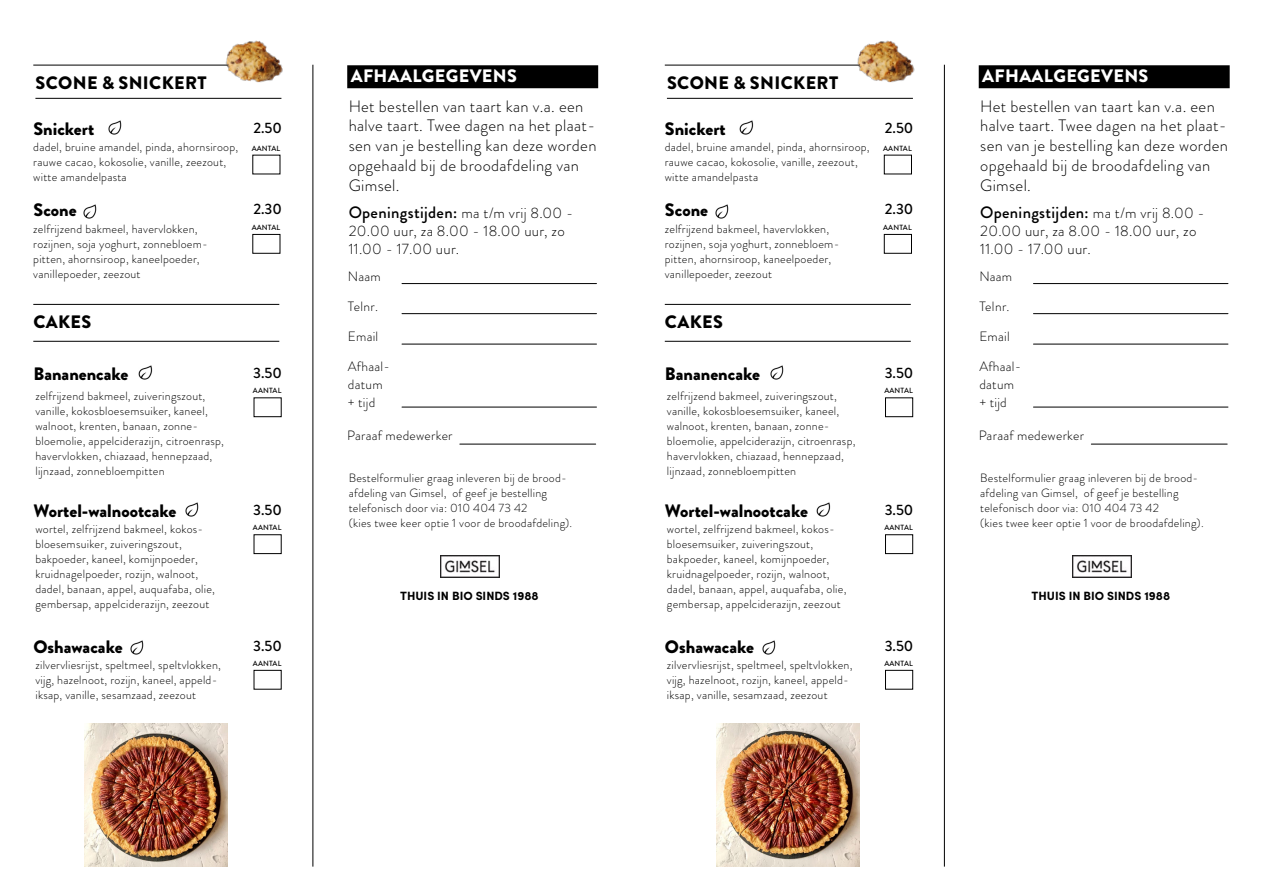
<style>
.page{position:relative;width:1263px;height:893px;background:#fff}
.page>*{position:absolute;margin:0;border:0;box-sizing:border-box;transform-origin:0 0}
.t1{font:900 18px "Brandon Grotesque";color:#000}
.t2{font:900 18px "Brandon Grotesque";letter-spacing:.02em;color:#000}
.t3{font:900 18px "Brandon Grotesque";letter-spacing:.02em;color:#fff}
.t4{font:300 16.5px/19.8px "Brandon Grotesque";letter-spacing:.02em;color:#000}
.t5{font:500 16.5px "Brandon Grotesque";letter-spacing:.02em;color:#000}
.t6{font:300 15px/18px "Brandon Grotesque";letter-spacing:.02em;color:#000}
.t7{font:500 15px "Brandon Grotesque";color:#000}
.t8{font:300 13.5px/18px "Brandon Grotesque";letter-spacing:.02em;color:#000}
.t9{font:300 12px/15px "Brandon Grotesque";letter-spacing:.02em;color:#000}
.t10{font:700 12px "Sofia Pro";color:#000}
.t11{font:500 7.5px "Brandon Grotesque";letter-spacing:.02em;color:#000}
.s1{font-weight:300;font-size:15px}
</style>
<div class="page">
<hr style="left:33px;top:65px;width:246px;height:1px;background:#000">
<hr style="left:665px;top:65px;width:246px;height:1px;background:#000">
<div style="left:348px;top:66px;width:249px;height:21px;background:#000"></div>
<div style="left:347px;top:65px;width:251px;height:23px;border:2px solid #000"></div>
<div style="left:979px;top:66px;width:250px;height:21px;background:#000"></div>
<div style="left:979px;top:65px;width:251px;height:23px;border:2px solid #000"></div>
<hr style="left:35px;top:98px;width:246px;height:1px;background:#000">
<hr style="left:667px;top:98px;width:246px;height:1px;background:#000">
<img style="left:108px;top:120px;width:14px;height:15px">
<img style="left:739px;top:120px;width:15px;height:15px">
<div style="left:884px;top:155px;width:28px;height:19px;border:1px solid #000"></div>
<hr style="left:313px;top:65px;width:1px;height:802px;background:#000">
<hr style="left:944px;top:65px;width:1px;height:802px;background:#000">
<hr style="left:33px;top:304px;width:246px;height:1px;background:#000">
<hr style="left:665px;top:304px;width:246px;height:1px;background:#000">
<hr style="left:33px;top:341px;width:246px;height:1px;background:#000">
<hr style="left:665px;top:341px;width:246px;height:1px;background:#000">
<img style="left:83px;top:204px;width:14px;height:15px">
<img style="left:715px;top:204px;width:14px;height:15px">
<img style="left:138px;top:365px;width:15px;height:15px">
<img style="left:770px;top:365px;width:14px;height:15px">
<img style="left:185px;top:502px;width:14px;height:15px">
<img style="left:816px;top:502px;width:15px;height:15px">
<img style="left:130px;top:640px;width:14px;height:15px">
<img style="left:762px;top:640px;width:14px;height:15px">
<div style="left:252px;top:234px;width:28px;height:20px;border:1px solid #000"></div>
<div style="left:884px;top:234px;width:28px;height:20px;border:1px solid #000"></div>
<div style="left:254px;top:397px;width:28px;height:20px;border:1px solid #000"></div>
<div style="left:885px;top:397px;width:28px;height:20px;border:1px solid #000"></div>
<div style="left:254px;top:534px;width:28px;height:20px;border:1px solid #000"></div>
<div style="left:885px;top:534px;width:28px;height:20px;border:1px solid #000"></div>
<div style="left:254px;top:670px;width:28px;height:20px;border:1px solid #000"></div>
<div style="left:885px;top:670px;width:28px;height:20px;border:1px solid #000"></div>
<img style="left:220px;top:40px;width:63px;height:43px">
<img style="left:852px;top:40px;width:63px;height:43px">
<img style="left:85px;top:723px;width:143px;height:144px">
<img style="left:716px;top:723px;width:143px;height:144px">
<hr style="left:402px;top:407px;width:194px;height:1px;background:#000">
<hr style="left:1033px;top:407px;width:195px;height:1px;background:#000">
<hr style="left:402px;top:283px;width:194px;height:1px;background:#000">
<hr style="left:1033px;top:283px;width:195px;height:1px;background:#000">
<hr style="left:402px;top:313px;width:194px;height:1px;background:#000">
<hr style="left:1033px;top:313px;width:195px;height:1px;background:#000">
<hr style="left:402px;top:344px;width:194px;height:1px;background:#000">
<hr style="left:1033px;top:344px;width:195px;height:1px;background:#000">
<hr style="left:460px;top:444px;width:136px;height:1px;background:#000">
<hr style="left:1091px;top:444px;width:136px;height:1px;background:#000">
<img style="left:441px;top:556px;width:59px;height:21px">
<img style="left:1072px;top:556px;width:59px;height:21px">
<h1 class="t3" style="left:351px;top:63px;width:168px">AFHAALGEGEVENS</h1>
<h1 class="t3" style="left:982px;top:63px;width:168px">AFHAALGEGEVENS</h1>
<h1 class="t2" style="left:36px;top:70px;width:173px">SCONE &amp; SNICKERT</h1>
<h1 class="t2" style="left:667px;top:70px;width:173px">SCONE &amp; SNICKERT</h1>
<h1 class="t1" style="left:33px;top:116px;width:62px">Snickert</h1>
<h1 class="t1" style="left:665px;top:116px;width:62px">Snickert</h1>
<p class="t11" style="left:252px;top:143px;width:30px">AANTAL</p>
<p class="t11" style="left:883px;top:143px;width:30px">AANTAL</p>
<h2 class="t4" style="left:349px;top:96px;width:249px">Het bestellen van taart kan v.a. een halve taart. Twee dagen na het plaat&shy;sen van je bestelling kan deze worden opgehaald bij de broodafdeling van<br>Gimsel.</h2>
<h2 class="t4" style="left:980px;top:96px;width:249px">Het bestellen van taart kan v.a. een halve taart. Twee dagen na het plaat&shy;sen van je bestelling kan deze worden opgehaald bij de broodafdeling van<br>Gimsel.</h2>
<h2 class="t5" style="left:349px;top:201px;width:226px">Openingstijden: <span class="s1">ma t/m vrij 8.00 -</span></h2>
<p class="t6" style="left:349px;top:222px;width:218px">20.00 uur, za 8.00 - 18.00 uur, zo<br>11.00 - 17.00 uur.</p>
<p class="t7" style="left:253px;top:117px;width:30px">2.50</p>
<p class="t7" style="left:885px;top:117px;width:30px">2.50</p>
<p class="t9" style="left:33px;top:139px;width:206px">dadel, bruine amandel, pinda, ahornsiroop, rauwe cacao, kokosolie, vanille, zeezout, witte amandelpasta</p>
<p class="t9" style="left:665px;top:139px;width:206px">dadel, bruine amandel, pinda, ahornsiroop, rauwe cacao, kokosolie, vanille, zeezout, witte amandelpasta</p>
<h1 class="t1" style="left:33px;top:197px;width:45px">Scone</h1>
<h1 class="t1" style="left:665px;top:197px;width:45px">Scone</h1>
<p class="t7" style="left:253px;top:198px;width:30px">2.30</p>
<p class="t7" style="left:885px;top:198px;width:30px">2.30</p>
<p class="t11" style="left:252px;top:222px;width:30px">AANTAL</p>
<p class="t11" style="left:883px;top:222px;width:30px">AANTAL</p>
<h2 class="t5" style="left:980px;top:201px;width:226px">Openingstijden: <span class="s1">ma t/m vrij 8.00 -</span></h2>
<p class="t6" style="left:980px;top:222px;width:218px">20.00 uur, za 8.00 - 18.00 uur, zo<br>11.00 - 17.00 uur.</p>
<p class="t9" style="left:33px;top:221px;width:176px">zelfrijzend bakmeel, havervlokken, rozijnen, soja yoghurt, zonnebloem&shy;pitten, ahornsiroop, kaneelpoeder, vanillepoeder, zeezout</p>
<p class="t9" style="left:665px;top:221px;width:176px">zelfrijzend bakmeel, havervlokken, rozijnen, soja yoghurt, zonnebloem&shy;pitten, ahornsiroop, kaneelpoeder, vanillepoeder, zeezout</p>
<p class="t8" style="left:348px;top:267px;width:34px">Naam</p>
<p class="t8" style="left:979px;top:267px;width:34px">Naam</p>
<p class="t8" style="left:348px;top:297px;width:32px">Telnr.</p>
<p class="t8" style="left:979px;top:297px;width:32px">Telnr.</p>
<p class="t8" style="left:348px;top:327px;width:32px">Email</p>
<p class="t8" style="left:979px;top:327px;width:32px">Email</p>
<p class="t8" style="left:348px;top:358px;width:43px">Afhaal&shy;datum + tijd</p>
<p class="t8" style="left:979px;top:358px;width:43px">Afhaal&shy;datum + tijd</p>
<p class="t8" style="left:347px;top:426px;width:107px">Paraaf medewerker</p>
<p class="t8" style="left:979px;top:426px;width:107px">Paraaf medewerker</p>
<p class="t9" style="left:349px;top:471px;width:225px">Bestelformulier graag inleveren bij de brood&shy;afdeling van Gimsel, of geef je bestelling telefonisch door via: 010 404 73 42<br>(kies twee keer optie 1 voor de broodafdeling).</p>
<p class="t9" style="left:980px;top:471px;width:225px">Bestelformulier graag inleveren bij de brood&shy;afdeling van Gimsel, of geef je bestelling telefonisch door via: 010 404 73 42<br>(kies twee keer optie 1 voor de broodafdeling).</p>
<h1 class="t1" style="left:33px;top:309px;width:59px">CAKES</h1>
<h1 class="t1" style="left:665px;top:309px;width:59px">CAKES</h1>
<h1 class="t1" style="left:33px;top:361px;width:97px">Bananencake</h1>
<h1 class="t1" style="left:665px;top:361px;width:97px">Bananencake</h1>
<p class="t7" style="left:253px;top:362px;width:30px">3.50</p>
<p class="t7" style="left:885px;top:362px;width:30px">3.50</p>
<p class="t11" style="left:253px;top:386px;width:30px">AANTAL</p>
<p class="t11" style="left:884px;top:386px;width:30px">AANTAL</p>
<p class="t9" style="left:35px;top:388px;width:190px">zelfrijzend bakmeel, zuiveringszout, vanille, kokosbloesemsuiker, kaneel, walnoot, krenten, banaan, zonne&shy;bloemolie, appelciderazijn, citroenrasp, havervlokken, chiazaad, hennepzaad, lijnzaad, zonnebloempitten</p>
<p class="t9" style="left:667px;top:388px;width:190px">zelfrijzend bakmeel, zuiveringszout, vanille, kokosbloesemsuiker, kaneel, walnoot, krenten, banaan, zonne&shy;bloemolie, appelciderazijn, citroenrasp, havervlokken, chiazaad, hennepzaad, lijnzaad, zonnebloempitten</p>
<h1 class="t1" style="left:33px;top:498px;width:145px">Wortel-walnootcake</h1>
<h1 class="t1" style="left:665px;top:498px;width:145px">Wortel-walnootcake</h1>
<p class="t7" style="left:253px;top:499px;width:30px">3.50</p>
<p class="t7" style="left:885px;top:499px;width:30px">3.50</p>
<p class="t9" style="left:35px;top:522px;width:181px">wortel, zelfrijzend bakmeel, kokos&shy;bloesemsuiker, zuiveringszout, bakpoeder, kaneel, komijnpoeder, kruidnagelpoeder, rozijn, walnoot, dadel, banaan, appel, auquafaba, olie, gembersap, appelciderazijn, zeezout</p>
<p class="t9" style="left:667px;top:522px;width:181px">wortel, zelfrijzend bakmeel, kokos&shy;bloesemsuiker, zuiveringszout, bakpoeder, kaneel, komijnpoeder, kruidnagelpoeder, rozijn, walnoot, dadel, banaan, appel, auquafaba, olie, gembersap, appelciderazijn, zeezout</p>
<p class="t11" style="left:253px;top:523px;width:30px">AANTAL</p>
<p class="t11" style="left:884px;top:523px;width:30px">AANTAL</p>
<p class="t10" style="left:400px;top:586px;width:140px">THUIS IN BIO SINDS 1988</p>
<p class="t10" style="left:1031px;top:586px;width:140px">THUIS IN BIO SINDS 1988</p>
<h1 class="t1" style="left:33px;top:634px;width:91px">Oshawacake</h1>
<h1 class="t1" style="left:665px;top:634px;width:91px">Oshawacake</h1>
<p class="t7" style="left:253px;top:635px;width:30px">3.50</p>
<p class="t7" style="left:885px;top:635px;width:30px">3.50</p>
<p class="t11" style="left:253px;top:658px;width:30px">AANTAL</p>
<p class="t11" style="left:884px;top:658px;width:30px">AANTAL</p>
<p class="t9" style="left:35px;top:657px;width:187px">zilvervliesrijst, speltmeel, speltvlokken, vijg, hazelnoot, rozijn, kaneel, appeld&shy;iksap, vanille, sesamzaad, zeezout</p>
<p class="t9" style="left:667px;top:657px;width:187px">zilvervliesrijst, speltmeel, speltvlokken, vijg, hazelnoot, rozijn, kaneel, appeld&shy;iksap, vanille, sesamzaad, zeezout</p>
</div>
